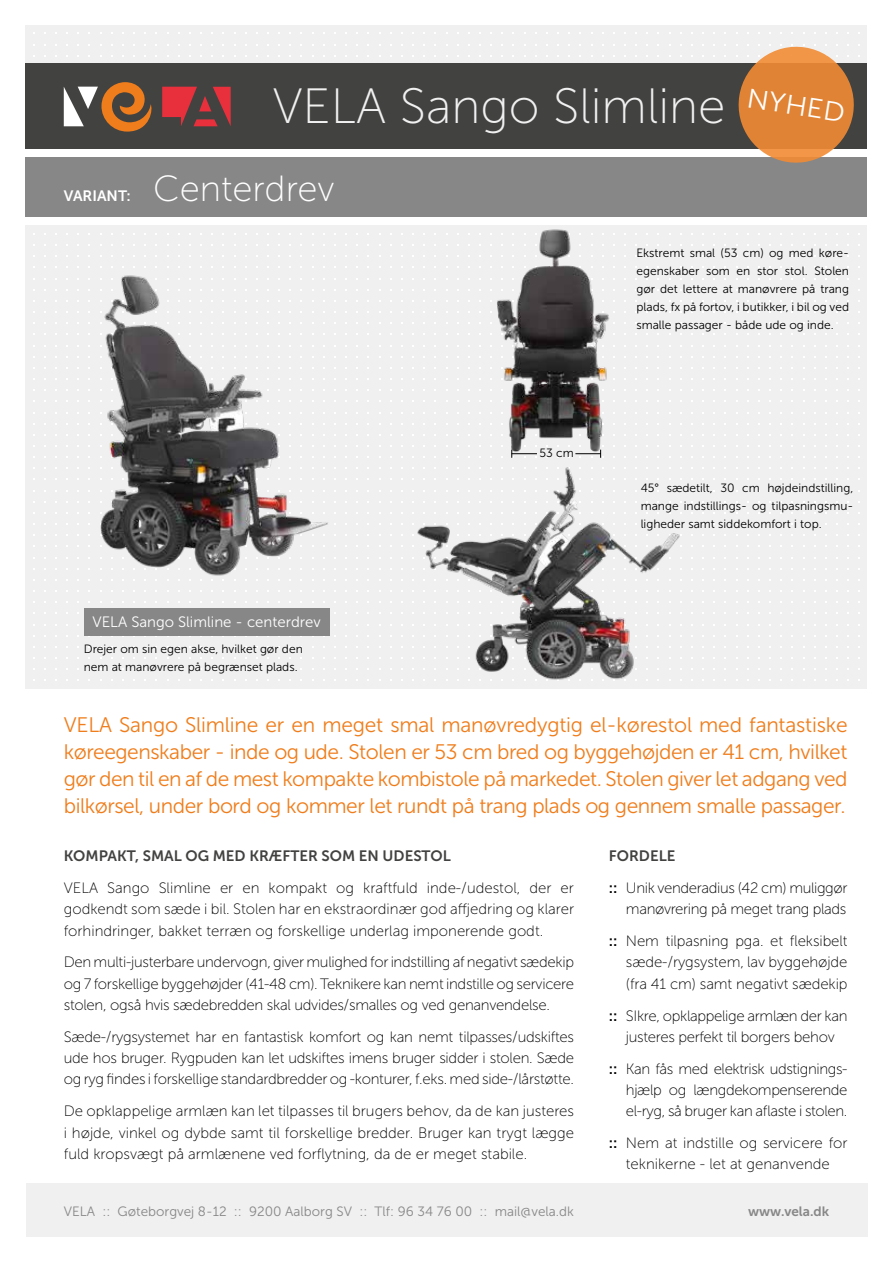
<style>
.page{position:relative;width:893px;height:1263px;background:#fff}
.page>*{position:absolute;margin:0;border:0;box-sizing:border-box;transform-origin:0 0}
.t1{font:49.5px "Museo Sans 100";color:#f0f0f0}
.t2{font:36.3px "Museo Sans 100";color:#fff}
.t3{font:27px "Museo Sans 300";color:#fff;scale:1.08 1}
.t4{font:21px/27px "Museo Sans 300";letter-spacing:-.02em;color:#ef7d1b;text-align:justify}
.t5{font:15px/21.3px "Museo Sans 100";letter-spacing:-.02em;color:#000;text-align:justify}
.t6{font:15px/21.3px "Museo Sans 100";color:#000;text-align:center}
.t7{font:15px "Museo Sans 700";color:#424241}
.t8{font:15px "Museo Sans 300";color:#fff}
.t9{font:15px "Museo Sans 700";color:#fff}
.t10{font:13.5px "Museo Sans 300";color:#878787}
.t11{font:13.5px "Museo Sans 700";color:#878787}
.t12{font:12px/18px "Museo Sans 300";color:#000;text-align:justify}
.s1{font-family:"Museo Sans 700"}
</style>
<div class="page">
<div style="left:26px;top:225px;width:841px;height:463px;background:#f0f0f0"></div>
<div style="left:26px;top:26px;width:841px;height:38px;background:#f0f0f0"></div>
<div style="left:26px;top:64px;width:841px;height:85px;background:#424241"></div>
<svg style="left:84px;top:87px;width:14px;height:22px"></svg>
<svg style="left:199px;top:96px;width:12px;height:15px"></svg>
<svg style="left:213px;top:87px;width:18px;height:39px"></svg>
<svg style="left:197px;top:119px;width:21px;height:7px"></svg>
<svg style="left:64px;top:87px;width:20px;height:39px"></svg>
<svg style="left:162px;top:87px;width:35px;height:39px"></svg>
<svg style="left:101px;top:82px;width:51px;height:50px"></svg>
<div style="left:26px;top:157px;width:841px;height:60px;background:#878787"></div>
<div style="left:26px;top:1183px;width:841px;height:53px;background:#f0f0f0"></div>
<img style="left:77px;top:275px;width:259px;height:306px">
<svg style="left:734px;top:44px;width:124px;height:119px"></svg>
<img style="left:446px;top:229px;width:202px;height:221px">
<img style="left:411px;top:450px;width:276px;height:239px">
<svg style="left:511px;top:445px;width:26px;height:13px"></svg>
<svg style="left:568px;top:453px;width:32px;height:5px"></svg>
<svg style="left:600px;top:445px;width:4px;height:13px"></svg>
<div style="left:84px;top:608px;width:245px;height:28px;background:#878787"></div>
<p class="t9" style="left:64px;top:187px;width:68px">VARIANT:</p>
<h1 class="t1" style="left:273px;top:80px;width:454px">VELA Sango Slimline</h1>
<h3 class="t3" style="left:749px;top:83px;width:93px;rotate:9deg">NYHED</h3>
<h2 class="t2" style="left:153px;top:169px;width:183px">Centerdrev</h2>
<p class="t12" style="left:636px;top:244px;width:214px">Ekstremt smal (53 cm) og med køre&shy;egenskaber som en stor stol. Stolen gør det lettere at manøvrere på trang plads, fx på fortov, i butikker, i bil og ved smalle passager - både ude og inde.</p>
<p class="t12" style="left:539px;top:444px;width:36px">53 cm</p>
<p class="t12" style="left:641px;top:479px;width:214px">45° sædetilt, 30 cm højdeindstilling, mange indstillings- og tilpasningsmu&shy;ligheder samt siddekomfort i top.</p>
<p class="t8" style="left:92px;top:614px;width:230px">VELA Sango Slimline - centerdrev</p>
<p class="t12" style="left:84px;top:640px;width:220px">Drejer om sin egen akse, hvilket gør den nem at manøvrere på begrænset plads.</p>
<p class="t4" style="left:64px;top:712px;width:785px">VELA Sango Slimline er en meget smal manøvredygtig el-kørestol med fantastiske køreegenskaber - inde og ude. Stolen er 53 cm bred og byggehøjden er 41 cm, hvilket gør den til en af de mest kompakte kombistole på markedet. Stolen giver let adgang ved bilkørsel, under bord og kommer let rundt på trang plads og gennem smalle passager.</p>
<p class="t7" style="left:64px;top:847px;width:389px">KOMPAKT, SMAL OG MED KRÆFTER SOM EN UDESTOL</p>
<p class="t5" style="left:64px;top:877px;width:512px">VELA Sango Slimline er en kompakt og kraftfuld inde-/udestol, der er godkendt som sæde i bil. Stolen har en ekstraordinær god affjedring og klarer forhindringer, bakket terræn og forskellige underlag imponerende godt.</p>
<p class="t5" style="left:64px;top:952px;width:512px">Den multi-justerbare undervogn, giver mulighed for indstilling af negativt sædekip og 7 forskellige byggehøjder (41-48 cm). Teknikere kan nemt indstille og servicere stolen, også hvis sædebredden skal udvides/smalles og ved genanvendelse.</p>
<p class="t5" style="left:64px;top:1026px;width:512px">Sæde-/rygsystemet har en fantastisk komfort og kan nemt tilpasses/udskiftes ude hos bruger. Rygpuden kan let udskiftes imens bruger sidder i stolen. Sæde og ryg findes i forskellige standardbredder og -konturer, f.eks. med side-/lårstøtte.</p>
<p class="t5" style="left:64px;top:1100px;width:512px">De opklappelige armlæn kan let tilpasses til brugers behov, da de kan justeres i højde, vinkel og dybde samt til forskellige bredder. Bruger kan trygt lægge fuld kropsvægt på armlænene ved forflytning, da de er meget stabile.</p>
<p class="t7" style="left:609px;top:848px;width:68px">FORDELE</p>
<p class="t5" style="left:609px;top:877px;width:240px;text-align:right"><span class="s1">::</span> Unik venderadius (42 cm) muliggør manøvrering på meget trang plads</p>
<p class="t5" style="left:626px;top:930px;width:223px;text-indent:-17px"><span class="s1">::</span> Nem tilpasning pga. et fleksibelt sæde-/rygsystem, lav byggehøjde (fra 41 cm) samt negativt sædekip</p>
<p class="t5" style="left:609px;top:1005px;width:240px;text-align:center"><span class="s1">::</span> SIkre, opklappelige armlæn der kan justeres perfekt til borgers behov</p>
<p class="t5" style="left:626px;top:1058px;width:223px;text-indent:-17px"><span class="s1">::</span> Kan fås med elektrisk udstignings&shy;hjælp og længdekompenserende el-ryg, så bruger kan aflaste i stolen.</p>
<p class="t6" style="left:609px;top:1132px;width:240px"><span class="s1">::</span> Nem at indstille og servicere for teknikerne - let at genanvende</p>
<p class="t10" style="left:64px;top:1204px;width:512px">VELA :: Gøteborgvej 8-12 :: 9200 Aalborg SV :: Tlf: 96 34 76 00 :: mail@vela.dk</p>
<p class="t11" style="left:748px;top:1203px;width:83px">www.vela.dk</p>
</div>
